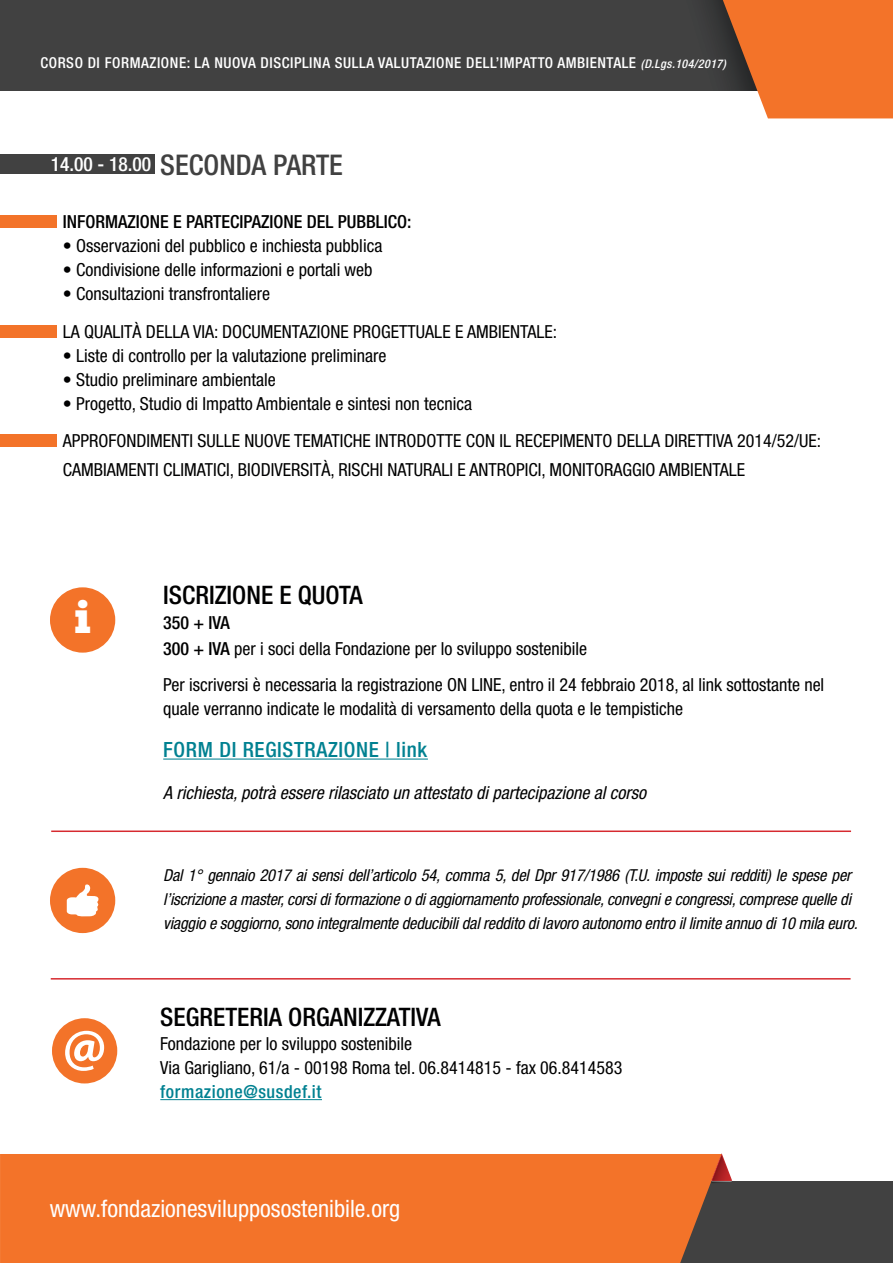
<style>
.page{position:relative;width:893px;height:1263px;background:#fff}
.page>*{position:absolute;margin:0;border:0;box-sizing:border-box;transform-origin:0 0}
.t1{font:900 45.3px "Nexa Slab";color:#fff}
.t2{font:500 condensed 28.5px "Helvetica Neue";color:#414141}
.t3{font:500 condensed 25.5px "Helvetica Neue";color:#000001}
.t4{font:condensed 24px "Helvetica Neue";color:#fff}
.t5{font:500 condensed 21px "Helvetica Neue";letter-spacing:.03em;color:#008191}
.t6{font:500 condensed 19.5px "Helvetica Neue";color:#fff}
.t7{font:condensed 18px/24px "Helvetica Neue";color:#000001}
.t8{font:italic condensed 18px "Helvetica Neue";color:#000001}
.t9{font:500 condensed 18px "Helvetica Neue";color:#000001}
.t10{font:500 condensed 18px "Helvetica Neue";letter-spacing:.03em;color:#008191}
.t11{font:italic condensed 16.5px/24px "Helvetica Neue";letter-spacing:-.015em;color:#000001}
.t12{font:500 condensed 15px "Helvetica Neue";letter-spacing:.04em;color:#fff}
.s1{font-style:italic;font-size:12px}
.s2{font-weight:500}
</style>
<div class="page">
<div style="left:567px;top:1181px;width:326px;height:82px;background:#414141"></div>
<div style="left:0;top:0;width:830px;height:91px;background:#414141"></div>
<div style="left:0;top:1154px;width:711px;height:109px;background:#f37329"></div>
<svg style="left:711px;top:1153px;width:12px;height:2px"></svg>
<img style="left:711px;top:1155px;width:21px;height:28px">
<svg style="left:723px;top:0;width:170px;height:118px;background:#e27535"></svg>
<hr style="left:163px;top:758px;width:265px;height:2px;background:#008191">
<div style="left:50px;top:587px;width:65px;height:66px;background:#f37329;border-radius:50%"></div>
<div style="left:0;top:154px;width:155px;height:20px;background:#414141"></div>
<div style="left:0;top:215px;width:56px;height:13px;background:#f37329"></div>
<div style="left:0;top:325px;width:56px;height:13px;background:#f37329"></div>
<div style="left:0;top:435px;width:56px;height:12px;background:#f37329"></div>
<hr style="left:160px;top:1099px;width:162px;height:1px;background:#008191">
<div style="left:52px;top:1018px;width:65px;height:65px;background:#f37329;border-radius:50%"></div>
<svg style="left:65px;top:1031px;width:39px;height:40px"></svg>
<div style="left:50px;top:868px;width:65px;height:65px;background:#f37329;border-radius:50%"></div>
<svg style="left:67px;top:884px;width:32px;height:33px"></svg>
<hr style="left:51px;top:830px;width:800px;height:2px;background:#d62a2f">
<hr style="left:51px;top:978px;width:800px;height:1px;background:#d62a2f">
<p class="t12" style="left:40px;top:54px;width:687px">CORSO DI FORMAZIONE: LA NUOVA DISCIPLINA SULLA VALUTAZIONE DELL’IMPATTO AMBIENTALE <span class="s1">(D.Lgs.104/2017)</span></p>
<p class="t6" style="left:51px;top:152px;width:102px">14.00 - 18.00</p>
<h2 class="t2" style="left:160px;top:148px;width:184px">SECONDA PARTE</h2>
<p class="t9" style="left:63px;top:211px;width:350px">INFORMAZIONE E PARTECIPAZIONE DEL PUBBLICO:</p>
<p class="t7" style="left:63px;top:234px;width:321px">• Osservazioni del pubblico e inchiesta pubblica</p>
<p class="t7" style="left:63px;top:258px;width:311px">• Condivisione delle informazioni e portali web</p>
<p class="t7" style="left:63px;top:275px;width:496px;line-height:37.5px">• Consultazioni transfrontaliere<br>LA QUALITÀ DELLA VIA: DOCUMENTAZIONE PROGETTUALE E AMBIENTALE:</p>
<p class="t7" style="left:63px;top:343px;width:325px">• Liste di controllo per la valutazione preliminare</p>
<p class="t7" style="left:63px;top:367px;width:214px">• Studio preliminare ambientale</p>
<p class="t7" style="left:63px;top:384px;width:760px;line-height:37.5px">• Progetto, Studio di Impatto Ambientale e sintesi non tecnica<br>APPROFONDIMENTI SULLE NUOVE TEMATICHE INTRODOTTE CON IL RECEPIMENTO DELLA DIRETTIVA 2014/52/UE:</p>
<p class="t7" style="left:63px;top:457px;width:684px">CAMBIAMENTI CLIMATICI, BIODIVERSITÀ, RISCHI NATURALI E ANTROPICI, MONITORAGGIO AMBIENTALE</p>
<h1 class="t1" style="left:74px;top:588px;width:18px">i</h1>
<h3 class="t3" style="left:163px;top:580px;width:201px">ISCRIZIONE E QUOTA</h3>
<p class="t7" style="left:163px;top:610px;width:425px;line-height:25.5px"><span class="s2">350 + IVA<br>300 + IVA</span> per i soci della Fondazione per lo sviluppo sostenibile</p>
<p class="t7" style="left:163px;top:672px;width:663px">Per iscriversi è necessaria la registrazione ON LINE, entro il 24 febbraio 2018, al link sottostante nel quale verranno indicate le modalità di versamento della quota e le tempistiche</p>
<p class="t5" style="left:163px;top:737px;width:266px">FORM DI REGISTRAZIONE | link</p>
<p class="t8" style="left:163px;top:782px;width:484px">A richiesta, potrà essere rilasciato un attestato di partecipazione al corso</p>
<p class="t11" style="left:163px;top:863px;width:696px">Dal 1° gennaio 2017 ai sensi dell’articolo 54, comma 5, del Dpr 917/1986 (T.U. imposte sui redditi) le spese per l’iscrizione a master, corsi di formazione o di aggiornamento professionale, convegni e congressi, comprese quelle di viaggio e soggiorno, sono integralmente deducibili dal reddito di lavoro autonomo entro il limite annuo di 10 mila euro.</p>
<h3 class="t3" style="left:160px;top:1001px;width:282px">SEGRETERIA ORGANIZZATIVA</h3>
<p class="t7" style="left:160px;top:1031px;width:464px">Fondazione per lo sviluppo sostenibile<br>Via Garigliano, 61/a - 00198 Roma tel. 06.8414815 - fax 06.8414583</p>
<p class="t10" style="left:160px;top:1081px;width:163px">formazione@susdef.it</p>
<h3 class="t4" style="left:50px;top:1195px;width:352px">www.fondazionesvilupposostenibile.org</h3>
</div>
